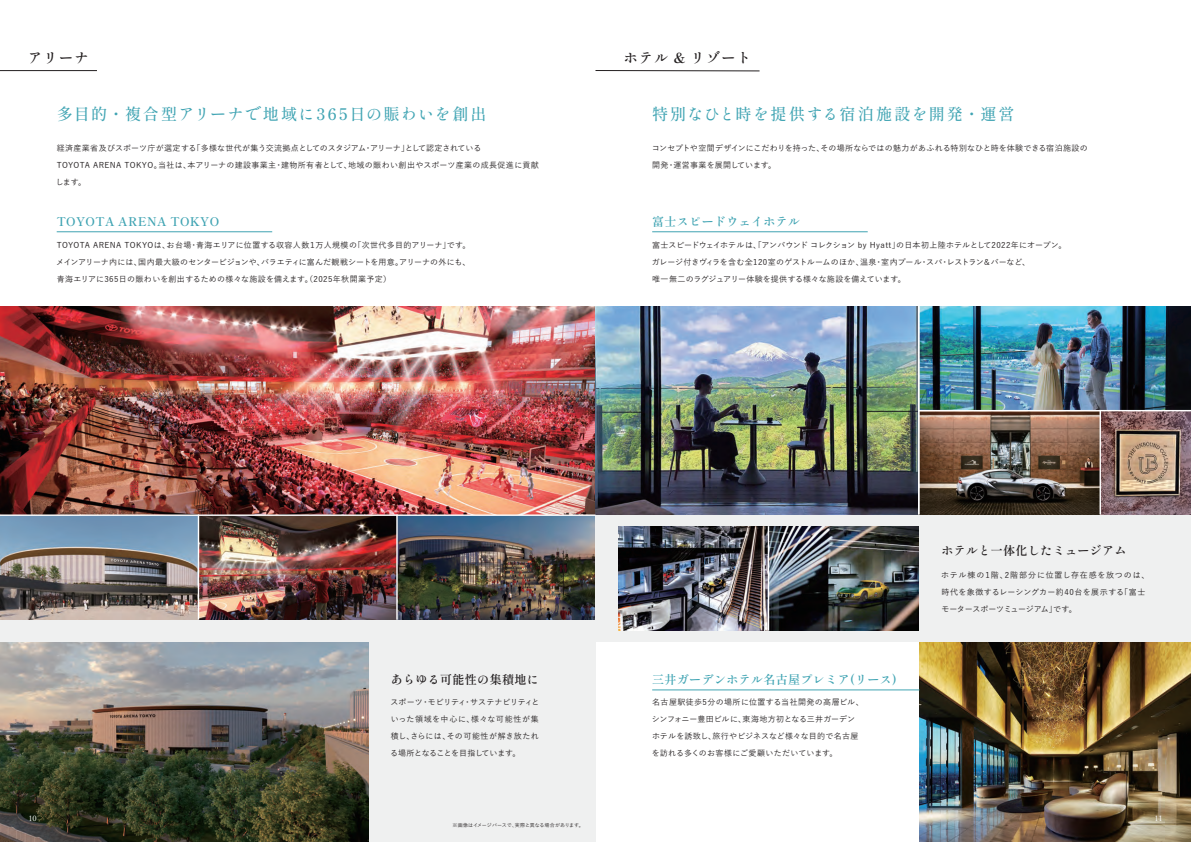
<style>
.page{position:relative;width:1191px;height:842px;background:#fff}
.page>*{position:absolute;margin:0;border:0;box-sizing:border-box;transform-origin:0 0}
.t1{font:500 16px "Shippori Mincho";letter-spacing:.095em;color:#40a4b3}
.t2{font:600 14px "Shippori Mincho";letter-spacing:.1em;color:#231f20}
.t3{font:600 12px "Shippori Mincho";letter-spacing:.03em;color:#40a4b3}
.t4{font:600 12px "Shippori Mincho";letter-spacing:.03em;color:#231f20}
.t5{font:8.5px "Adobe Garamond Pro";color:#fff}
.t6{font:500 8px/17px "Yu Go";letter-spacing:.025em;color:#231f20}
.t7{font:500 8px/17px "Yu Go";color:#231f20}
.t8{font:500 8px/17px "Yu Go";letter-spacing:.045em;color:#231f20}
.t9{font:500 5px "Yu Go";letter-spacing:-.015em;color:#231f20}
</style>
<div class="page">
<div style="left:0;top:620px;width:595px;height:222px;background:#eff0f0"></div>
<img style="left:0;top:306px;width:1191px;height:208px">
<img style="left:0;top:516px;width:198px;height:104px">
<img style="left:199px;top:516px;width:197px;height:104px">
<img style="left:0;top:642px;width:368px;height:200px">
<img style="left:398px;top:516px;width:197px;height:104px">
<hr style="left:0;top:70px;width:97px;height:1px;background:#231f20">
<hr style="left:57px;top:232px;width:215px;height:1px;background:#40a4b3">
<div style="left:595px;top:514px;width:596px;height:128px;background:#eff0f0"></div>
<img style="left:595px;top:306px;width:323px;height:208px">
<img style="left:919px;top:642px;width:272px;height:200px">
<img style="left:919px;top:411px;width:180px;height:103px">
<img style="left:1101px;top:411px;width:90px;height:103px">
<svg style="left:595px;top:70px;width:165px;height:1px"></svg>
<hr style="left:652px;top:232px;width:215px;height:1px;background:#40a4b3">
<hr style="left:918px;top:410px;width:273px;height:1px;background:#fff">
<hr style="left:1099px;top:410px;width:2px;height:104px;background:#fff">
<img style="left:618px;top:526px;width:149px;height:105px">
<img style="left:769px;top:526px;width:149px;height:105px">
<hr style="left:767px;top:526px;width:2px;height:105px;background:#fff">
<hr style="left:652px;top:690px;width:267px;height:1px;background:#40a4b3">
<hr style="left:918px;top:306px;width:1px;height:208px;background:#fff">
<h2 class="t2" style="left:28px;top:50px;width:62px">アリーナ</h2>
<h1 class="t1" style="left:57px;top:104px;width:431px">多目的・複合型アリーナで地域に365日の賑わいを創出</h1>
<p class="t6" style="left:56px;top:139px;width:484px">経済産業省及びスポーツ庁が選定する「多様な世代が集う交流拠点としてのスタジアム・アリーナ」として認定されている<br>TOYOTA ARENA TOKYO。当社は、本アリーナの建設事業主・建物所有者として、地域の賑わい創出やスポーツ産業の成長促進に貢献します。</p>
<h3 class="t3" style="left:57px;top:214px;width:164px">TOYOTA ARENA TOKYO</h3>
<p class="t6" style="left:56px;top:236px;width:416px;text-align:justify">TOYOTA ARENA TOKYOは、お台場・青海エリアに位置する収容人数１万人規模の「次世代多目的アリーナ」です。メインアリーナ内には、国内最大級のセンタービジョンや、バラエティに富んだ観戦シートを用意。アリーナの外にも、青海エリアに365日の賑わいを創出するための様々な施設を備えます。（2025年秋開業予定）</p>
<h2 class="t2" style="left:623px;top:50px;width:129px">ホテル &amp; リゾート</h2>
<h1 class="t1" style="left:652px;top:104px;width:364px">特別なひと時を提供する宿泊施設を開発・運営</h1>
<p class="t6" style="left:651px;top:139px;width:438px">コンセプトや空間デザインにこだわりを持った、その場所ならではの魅力があふれる特別なひと時を体験できる宿泊施設の開発・運営事業を展開しています。</p>
<h3 class="t3" style="left:652px;top:214px;width:149px">富士スピードウェイホテル</h3>
<p class="t7" style="left:652px;top:236px;width:416px">富士スピードウェイホテルは、「アンバウンド コレクション by Hyatt」の日本初上陸ホテルとして2022年にオープン。ガレージ付きヴィラを含む全120室のゲストルームのほか、温泉・室内プール・スパ・レストラン＆バーなど、<br>唯一無二のラグジュアリー体験を提供する様々な施設を備えています。</p>
<h3 class="t4" style="left:391px;top:672px;width:149px">あらゆる可能性の集積地に</h3>
<p class="t6" style="left:390px;top:693px;width:151px;text-align:justify">スポーツ・モビリティ・サステナビリティといった領域を中心に、様々な可能性が集積し、さらには、その可能性が解き放たれる場所となることを目指しています。</p>
<h3 class="t3" style="left:652px;top:672px;width:246px">三井ガーデンホテル名古屋プレミア(リース)</h3>
<p class="t6" style="left:652px;top:693px;width:213px">名古屋駅徒歩5分の場所に位置する当社開発の高層ビル、シンフォニー豊田ビルに、東海地方初となる三井ガーデンホテルを誘致し、旅行やビジネスなど様々な目的で名古屋を訪れる多くのお客様にご愛顧いただいています。</p>
<h3 class="t4" style="left:941px;top:543px;width:187px">ホテルと一体化したミュージアム</h3>
<p class="t8" style="left:941px;top:565px;width:210px">ホテル棟の1階、2階部分に位置し存在感を放つのは、時代を象徴するレーシングカー約40台を展示する「富士モータースポーツミュージアム」です。</p>
<p class="t5" style="left:28px;top:813px;width:10px">10</p>
<p class="t5" style="left:1154px;top:813px;width:10px">11</p>
<p class="t9" style="left:452px;top:821px;width:133px">※画像はイメージパースで、実際と異なる場合があります。</p>
</div>
